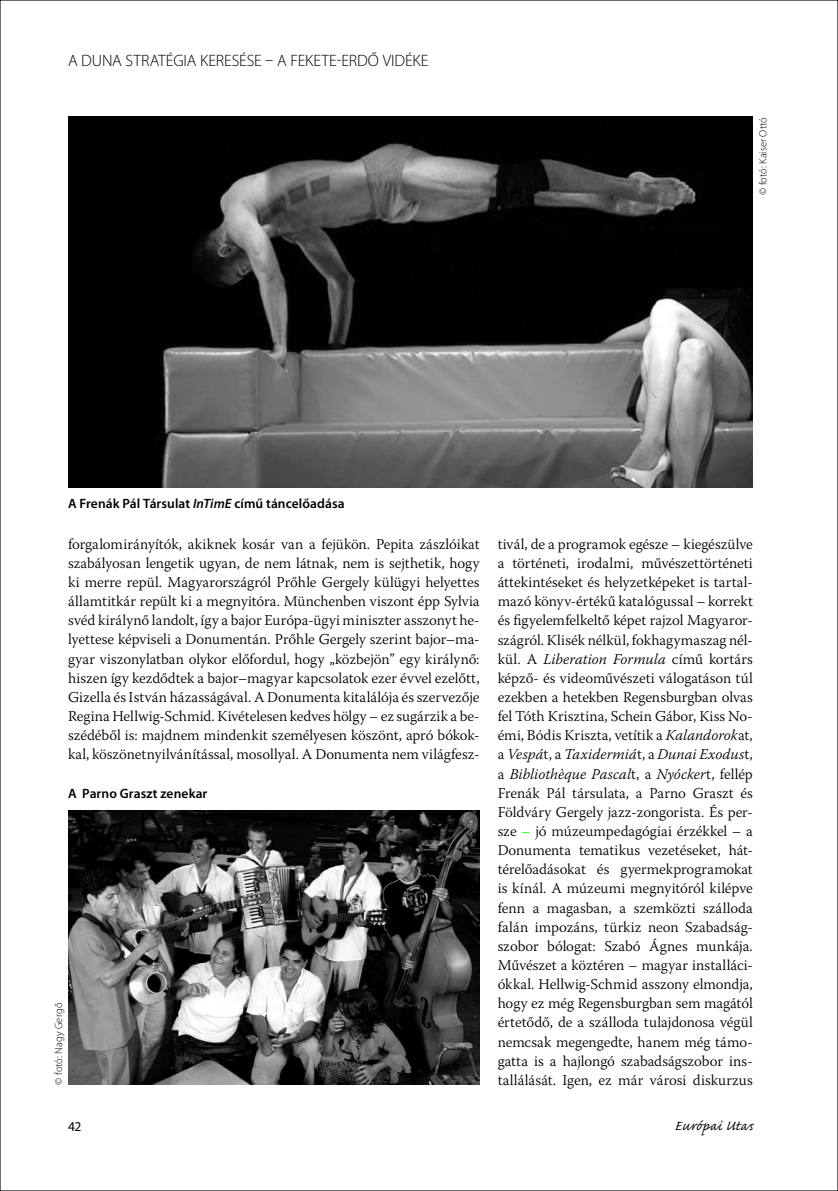
<style>
.page{position:relative;width:838px;height:1191px;background:#fff}
.page>*{position:absolute;margin:0;border:0;box-sizing:border-box;transform-origin:0 0}
.t1{font:18px "Caflisch Script Pro";letter-spacing:.035em;color:#000}
.t2{font:300 16.5px "Myriad Pro";letter-spacing:-.005em;color:#000}
.t3{font:300 15px/19.2px "Warnock Pro";letter-spacing:.005em;color:#000;text-align:justify}
.t4{font:600 13.5px "Myriad Pro";letter-spacing:.005em;color:#000}
.t5{font:13.5px "Myriad Pro";color:#000}
.t6{font:300 10.5px "Myriad Pro";color:#000}
.s1{font-style:italic}
.s2{color:#0f0}
</style>
<div class="page">
<img style="left:68px;top:117px;width:685px;height:370px">
<img style="left:68px;top:810px;width:411px;height:274px">
<p class="t2" style="left:68px;top:51px;width:362px">A DUNA STRATÉGIA KERESÉSE – A FEKETE-ERDŐ VIDÉKE</p>
<p class="t4" style="left:68px;top:496px;width:278px">A Frenák Pál Társulat <span class="s1">InTimE</span> című táncelőadása</p>
<p class="t6" style="left:757px;top:195px;width:79px;rotate:-90deg">© FOTÓ: KAISER OTTÓ</p>
<p class="t3" style="left:68px;top:534px;width:413px">forgalomirányítók, akiknek kosár van a fejükön. Pepita zászlóikat szabályosan lengetik ugyan, de nem látnak, nem is sejthetik, hogy ki merre repül. Magyarországról Prőhle Gergely külügyi helyettes államtitkár repült ki a megnyitóra. Münchenben viszont épp Sylvia svéd királynő landolt, így a bajor Európa-ügyi miniszter asszonyt he&shy;lyettese képviseli a Donumentán. Prőhle Gergely szerint bajor–ma&shy;gyar viszonylatban olykor előfordul, hogy „közbejön” egy királynő: hiszen így kezdődtek a bajor–magyar kapcsolatok ezer évvel ezelőtt, Gizella és István házasságával. A Donumenta kitalálója és szervezője Regina Hellwig-Schmid. Kivételesen kedves hölgy – ez sugárzik a be&shy;szédéből is: majdnem mindenkit személyesen köszönt, apró bókok&shy;kal, köszönetnyilvánítással, mosollyal. A Donumenta nem világfesz-</p>
<p class="t3" style="left:497px;top:534px;width:257px">tivál, de a programok egésze – kiegészülve a történeti, irodalmi, művészettörténeti áttekintéseket és helyzetképeket is tartal&shy;mazó könyv-értékű katalógussal – korrekt és figyelemfelkeltő képet rajzol Magyaror&shy;szágról. Klisék nélkül, fokhagymaszag nél&shy;kül. A <span class="s1">Liberation Formula</span> című kortárs képző- és videoművészeti válogatáson túl ezekben a hetekben Regensburgban olvas fel Tóth Krisztina, Schein Gábor, Kiss No&shy;émi, Bódis Kriszta, vetítik a <span class="s1">Kalandorok</span>at, a <span class="s1">Vespá</span>t, a <span class="s1">Taxidermiá</span>t, a <span class="s1">Dunai Exodus</span>t, a <span class="s1">Bibliothèque Pascal</span>t, a <span class="s1">Nyócker</span>t, fellép Frenák Pál társulata, a Parno Graszt és Földváry Gergely jazz-zongorista. És per&shy;sze <span class="s2">–</span> jó múzeumpedagógiai érzékkel – a Donumenta tematikus vezetéseket, hát&shy;térelőadásokat és gyermekprogramokat is kínál. A múzeumi megnyitóról kilépve fenn a magasban, a szemközti szálloda falán impozáns, türkiz neon Szabadság&shy;szobor bólogat: Szabó Ágnes munkája.<br>Művészet a köztéren – magyar installáci&shy;ókkal. Hellwig-Schmid asszony elmondja, hogy ez még Regensburgban sem magától értetődő, de a szálloda tulajdonosa végül nemcsak megengedte, hanem még támo&shy;gatta is a hajlongó szabadságszobor ins&shy;tallálását. Igen, ez már városi diskurzus</p>
<p class="t4" style="left:68px;top:785px;width:141px">A Parno Graszt zenekar</p>
<p class="t6" style="left:53px;top:1084px;width:83px;rotate:-90deg">© FOTÓ: NAGY GERGŐ</p>
<p class="t5" style="left:68px;top:1119px;width:15px">42</p>
<p class="t1" style="left:674px;top:1116px;width:80px">Európai Utas</p>
</div>
